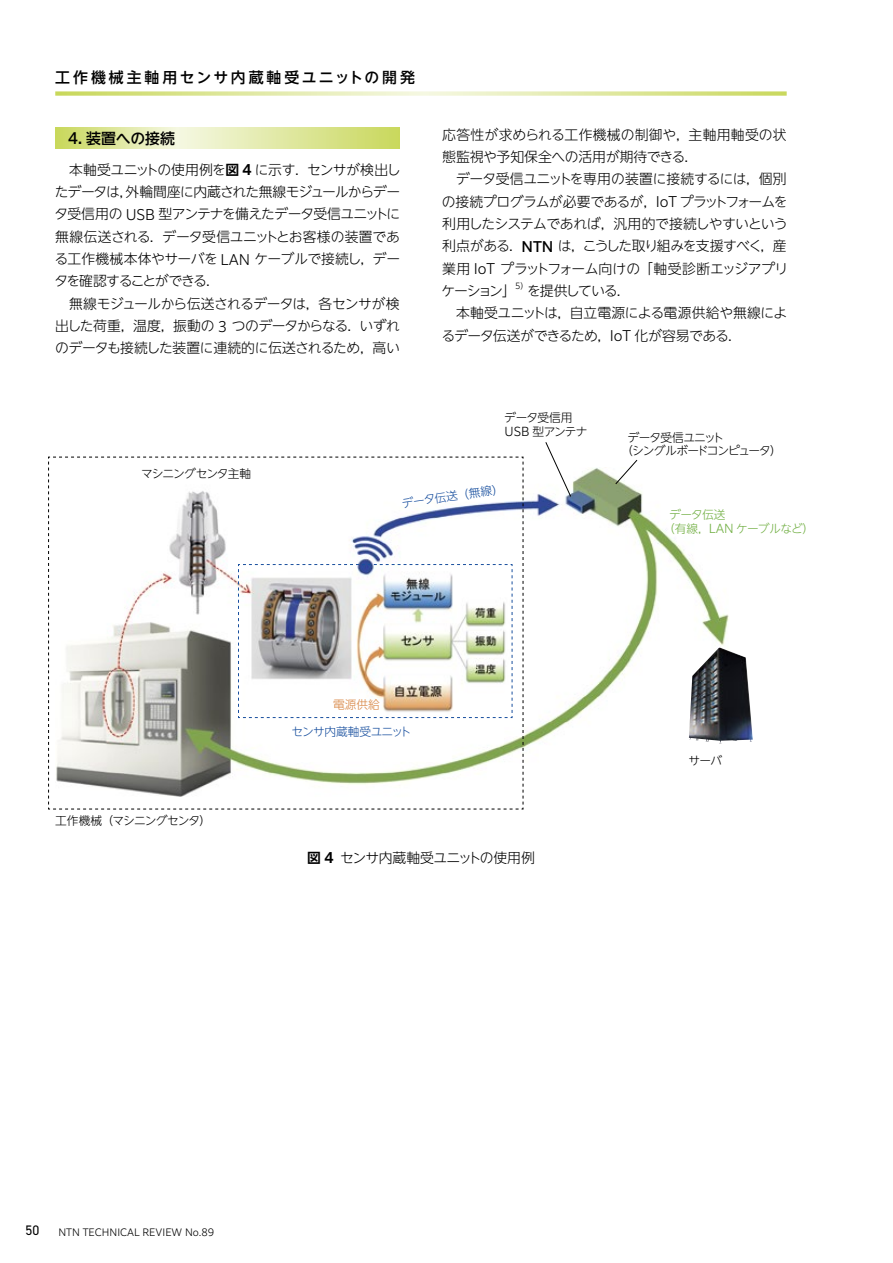
<style>
.page{position:relative;width:893px;height:1263px;background:#fff}
.page>*{position:absolute;margin:0;border:0;box-sizing:border-box;transform-origin:0 0}
.t1{font:500 14.85px "UD Shin Go NT Pr 6 N";letter-spacing:.195em;color:#000}
.t2{font:500 14.85px "UD Shin Go NT Pr 6 N";letter-spacing:.175em;color:#000}
.t3{font:300 13.8px/22.4px "UD Shin Go NT Pr 6 N";letter-spacing:-.03em;color:#000;text-align:justify}
.t4{font:300 13.8px/22.4px "UD Shin Go NT Pr 6 N";color:#000}
.t5{font:300 13.8px "UD Shin Go NT Pr 6 N";letter-spacing:-.07em;color:#000}
.t6{font:300 11.7px/13.8px "UD Shin Go NT Pr 6 N";letter-spacing:-.07em;color:#000}
.t7{font:300 11.7px/13.8px "UD Shin Go NT Pr 6 N";letter-spacing:-.09em;color:#000}
.t8{font:300 11.7px "UD Shin Go NT Pr 6 N";letter-spacing:-.05em;color:#184f9e}
.t9{font:300 11.7px/13.8px "UD Shin Go NT Pr 6 N";letter-spacing:-.055em;color:#71af43}
.t10{font:300 11.7px "UD Shin Go NT Pr 6 N";color:#d7833f}
.t11{font:300 10.2px "Clarimo UDPE";color:#000}
.t12{font:300 8.55px "Clarimo UDPE";color:#000}
.s1{font-family:"Clarimo UDPE";font-size:15.75px}
.s2{font-family:"UD Shin Go NT Pr 6 N De";font-weight:700}
.s3{font-family:"Clarimo UDPE";font-weight:600;font-size:14.7px}
.s4{font-family:"Clarimo UDPE";font-size:14.7px}
.s5{font-family:"Clarimo UDPE";font-weight:500;font-size:14.7px}
.s6{font-family:"UD Shin Go NT Pr 6 N";font-size:8.1px}
.s7{font-family:"Clarimo UDPE";font-size:12.45px}
.s8{font-family:"DIN2014";font-weight:400;font-size:13.8px}
.s9{font-family:"UD Shin Go NT Pr 6 N";font-size:9.6px}
</style>
<div class="page">
<svg style="left:55px;top:91px;width:732px;height:5px;background:#e3eaad"></svg>
<svg style="left:55px;top:128px;width:345px;height:21px;background:#dee79f"></svg>
<img style="left:524px;top:468px;width:205px;height:280px">
<svg style="left:48px;top:457px;width:476px;height:353px"></svg>
<svg style="left:545px;top:442px;width:27px;height:55px"></svg>
<svg style="left:615px;top:459px;width:23px;height:26px"></svg>
<img style="left:689px;top:647px;width:64px;height:96px">
<p class="t1" style="left:55px;top:66px;width:361px">工作機械主軸用センサ内蔵軸受ユニットの開発</p>
<p class="t2" style="left:68px;top:126px;width:108px"><span class="s1">4.</span> 装置への接続</p>
<p class="t3" style="left:54px;top:158px;width:348px;text-indent:15px">本軸受ユニットの使用例を<span class="s2">図</span> <span class="s3">4</span> に示す．センサが検出したデータは，外輪間座に内蔵された無線モジュールからデータ受信用の <span class="s4">USB</span> 型アンテナを備えたデータ受信ユニットに無線伝送される．データ受信ユニットとお客様の装置である工作機械本体やサーバを <span class="s4">LAN</span> ケーブルで接続し，データを確認することができる．</p>
<p class="t3" style="left:55px;top:292px;width:347px;text-indent:14px">無線モジュールから伝送されるデータは，各センサが検出した荷重，温度，振動の <span class="s4">3</span> つのデータからなる．いずれのデータも接続した装置に連続的に伝送されるため，高い</p>
<p class="t6" style="left:141px;top:466px;width:112px">マシニングセンタ主軸</p>
<p class="t4" style="left:442px;top:123px;width:346px">応答性が求められる工作機械の制御や，主軸用軸受の状態監視や予知保全への活用が期待できる．</p>
<p class="t3" style="left:442px;top:167px;width:348px;text-indent:14px">データ受信ユニットを専用の装置に接続するには，個別の接続プログラムが必要であるが，<span class="s4">IoT</span> プラットフォームを利用したシステムであれば，汎用的で接続しやすいという利点がある．<span class="s5">NTN</span> は，こうした取り組みを支援すべく，産業用 <span class="s4">IoT</span> プラットフォーム向けの「軸受診断エッジアプリケーション」</p>
<p class="t12" style="left:515px;top:280px;width:15px">5<span class="s6">）</span></p>
<p class="t5" style="left:527px;top:280px;width:105px">を提供している．</p>
<p class="t3" style="left:456px;top:301px;width:333px">本軸受ユニットは，自立電源による電源供給や無線によ</p>
<p class="t3" style="left:441px;top:324px;width:302px">るデータ伝送ができるため，<span class="s4">IoT</span> 化が容易である．</p>
<p class="t6" style="left:504px;top:410px;width:85px">データ受信用<br><span class="s7">USB</span> 型アンテナ</p>
<p class="t7" style="left:621px;top:430px;width:162px;text-indent:6px">データ受信ユニット<br>（シングルボードコンピュータ）</p>
<p class="t6" style="left:55px;top:813px;width:157px">工作機械（マシニングセンタ）</p>
<p class="t8" style="left:401px;top:494px;width:104px;rotate:-8deg">データ伝送（無線）</p>
<p class="t10" style="left:333px;top:695px;width:48px">電源供給</p>
<p class="t8" style="left:292px;top:722px;width:121px">センサ内蔵軸受ユニット</p>
<p class="t3" style="left:307px;top:846px;width:229px"><span class="s2">図</span> <span class="s3">4</span> センサ内蔵軸受ユニットの使用例</p>
<p class="t9" style="left:663px;top:507px;width:153px;text-indent:6px">データ伝送<br>（有線，<span class="s7">LAN</span> ケーブルなど）</p>
<p class="t6" style="left:688px;top:753px;width:35px">サーバ</p>
<p class="t11" style="left:26px;top:1224px;width:190px"><span class="s8">50</span><span class="s9">　　</span>NTN TECHNICAL REVIEW No.89</p>
</div>
